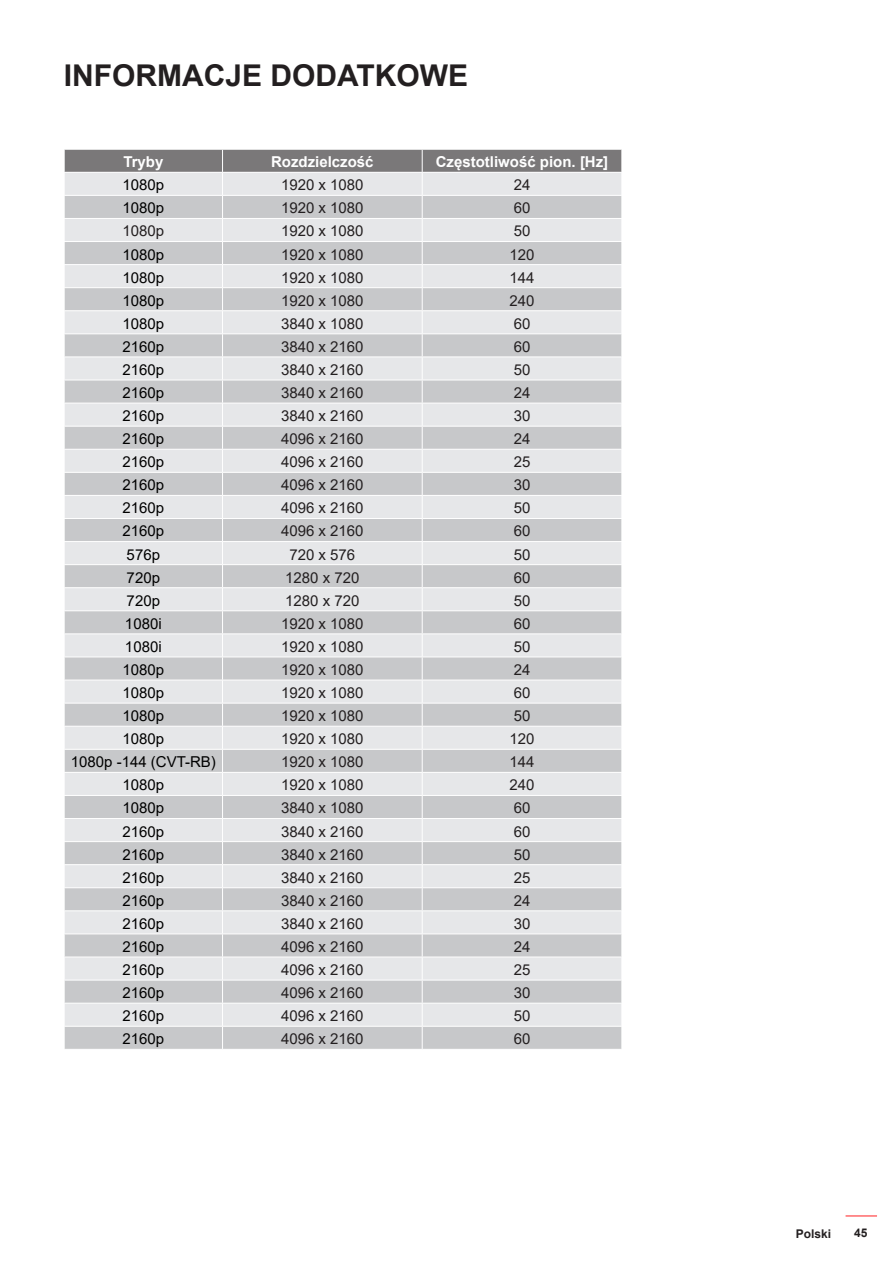
<style>
.page{position:relative;width:893px;height:1263px;background:#fff}
.page>*{position:absolute;margin:0;border:0;box-sizing:border-box;transform-origin:0 0}
.t1{font:700 30px "Arial";color:#231f20}
.Body{font:15px "Arial";color:#231f20}
.Body-2{font:15px "Arial";color:#000}
.Body-3{font:700 15px "Arial";color:#fff}
.t2{font:700 12px "Arial";color:#231f20}
</style>
<div class="page">
<hr style="left:845px;top:1215px;width:32px;height:1px;background:#ff1f20">
<svg style="left:64px;top:149px;width:558px;height:900px;background:#d6d7d8"></svg>
<h1 class="t1" style="left:64px;top:54px;width:406px">INFORMACJE DODATKOWE</h1>
<p class="Body-3" style="left:123px;top:151px;width:42px">Tryby</p>
<p class="Body-3" style="left:271px;top:151px;width:104px">Rozdzielczość</p>
<p class="Body-3" style="left:436px;top:151px;width:174px">Częstotliwość pion. [Hz]</p>
<p class="Body-2" style="left:122px;top:175px;width:43px">1080p</p>
<p class="Body" style="left:281px;top:175px;width:84px">1920 x 1080</p>
<p class="Body" style="left:514px;top:175px;width:18px">24</p>
<p class="Body-2" style="left:122px;top:198px;width:43px">1080p</p>
<p class="Body" style="left:281px;top:198px;width:84px">1920 x 1080</p>
<p class="Body" style="left:514px;top:198px;width:18px">60</p>
<p class="Body" style="left:122px;top:221px;width:43px">1080p</p>
<p class="Body" style="left:281px;top:221px;width:84px">1920 x 1080</p>
<p class="Body" style="left:514px;top:221px;width:18px">50</p>
<p class="Body-2" style="left:122px;top:244px;width:43px">1080p</p>
<p class="Body" style="left:281px;top:244px;width:84px">1920 x 1080</p>
<p class="Body" style="left:509px;top:244px;width:27px">120</p>
<p class="Body-2" style="left:122px;top:267px;width:43px">1080p</p>
<p class="Body" style="left:281px;top:267px;width:84px">1920 x 1080</p>
<p class="Body" style="left:509px;top:267px;width:27px">144</p>
<p class="Body-2" style="left:122px;top:290px;width:43px">1080p</p>
<p class="Body" style="left:281px;top:290px;width:84px">1920 x 1080</p>
<p class="Body" style="left:509px;top:290px;width:27px">240</p>
<p class="Body-2" style="left:122px;top:313px;width:43px">1080p</p>
<p class="Body" style="left:281px;top:313px;width:84px">3840 x 1080</p>
<p class="Body" style="left:514px;top:313px;width:18px">60</p>
<p class="Body-2" style="left:122px;top:336px;width:43px">2160p</p>
<p class="Body" style="left:281px;top:336px;width:84px">3840 x 2160</p>
<p class="Body" style="left:514px;top:336px;width:18px">60</p>
<p class="Body-2" style="left:122px;top:359px;width:43px">2160p</p>
<p class="Body" style="left:281px;top:359px;width:84px">3840 x 2160</p>
<p class="Body" style="left:514px;top:359px;width:18px">50</p>
<p class="Body-2" style="left:122px;top:382px;width:43px">2160p</p>
<p class="Body" style="left:281px;top:382px;width:84px">3840 x 2160</p>
<p class="Body" style="left:514px;top:382px;width:18px">24</p>
<p class="Body-2" style="left:122px;top:405px;width:43px">2160p</p>
<p class="Body" style="left:281px;top:405px;width:84px">3840 x 2160</p>
<p class="Body" style="left:514px;top:405px;width:18px">30</p>
<p class="Body-2" style="left:122px;top:428px;width:43px">2160p</p>
<p class="Body" style="left:281px;top:428px;width:84px">4096 x 2160</p>
<p class="Body" style="left:514px;top:428px;width:18px">24</p>
<p class="Body-2" style="left:122px;top:452px;width:43px">2160p</p>
<p class="Body" style="left:281px;top:452px;width:84px">4096 x 2160</p>
<p class="Body" style="left:514px;top:452px;width:18px">25</p>
<p class="Body-2" style="left:122px;top:475px;width:43px">2160p</p>
<p class="Body" style="left:281px;top:475px;width:84px">4096 x 2160</p>
<p class="Body" style="left:514px;top:475px;width:18px">30</p>
<p class="Body-2" style="left:122px;top:498px;width:43px">2160p</p>
<p class="Body" style="left:281px;top:498px;width:84px">4096 x 2160</p>
<p class="Body" style="left:514px;top:498px;width:18px">50</p>
<p class="Body-2" style="left:122px;top:521px;width:43px">2160p</p>
<p class="Body" style="left:281px;top:521px;width:84px">4096 x 2160</p>
<p class="Body" style="left:514px;top:521px;width:18px">60</p>
<p class="Body-2" style="left:127px;top:544px;width:35px">576p</p>
<p class="Body" style="left:289px;top:544px;width:67px">720 x 576</p>
<p class="Body" style="left:514px;top:544px;width:18px">50</p>
<p class="Body-2" style="left:127px;top:567px;width:35px">720p</p>
<p class="Body" style="left:285px;top:567px;width:76px">1280 x 720</p>
<p class="Body" style="left:514px;top:567px;width:18px">60</p>
<p class="Body-2" style="left:127px;top:590px;width:35px">720p</p>
<p class="Body" style="left:285px;top:590px;width:76px">1280 x 720</p>
<p class="Body" style="left:514px;top:590px;width:18px">50</p>
<p class="Body-2" style="left:125px;top:613px;width:38px">1080i</p>
<p class="Body" style="left:281px;top:613px;width:84px">1920 x 1080</p>
<p class="Body" style="left:514px;top:613px;width:18px">60</p>
<p class="Body-2" style="left:125px;top:636px;width:38px">1080i</p>
<p class="Body" style="left:281px;top:636px;width:84px">1920 x 1080</p>
<p class="Body" style="left:514px;top:636px;width:18px">50</p>
<p class="Body-2" style="left:122px;top:659px;width:43px">1080p</p>
<p class="Body" style="left:281px;top:659px;width:84px">1920 x 1080</p>
<p class="Body" style="left:514px;top:659px;width:18px">24</p>
<p class="Body-2" style="left:122px;top:682px;width:43px">1080p</p>
<p class="Body" style="left:281px;top:682px;width:84px">1920 x 1080</p>
<p class="Body" style="left:514px;top:682px;width:18px">60</p>
<p class="Body-2" style="left:122px;top:705px;width:43px">1080p</p>
<p class="Body" style="left:281px;top:705px;width:84px">1920 x 1080</p>
<p class="Body" style="left:514px;top:705px;width:18px">50</p>
<p class="Body-2" style="left:122px;top:728px;width:43px">1080p</p>
<p class="Body" style="left:281px;top:728px;width:84px">1920 x 1080</p>
<p class="Body" style="left:509px;top:728px;width:27px">120</p>
<p class="Body-2" style="left:71px;top:752px;width:147px">1080p -144 (CVT-RB)</p>
<p class="Body" style="left:281px;top:752px;width:84px">1920 x 1080</p>
<p class="Body" style="left:509px;top:752px;width:27px">144</p>
<p class="Body-2" style="left:122px;top:775px;width:43px">1080p</p>
<p class="Body" style="left:281px;top:775px;width:84px">1920 x 1080</p>
<p class="Body" style="left:509px;top:775px;width:27px">240</p>
<p class="Body-2" style="left:122px;top:798px;width:43px">1080p</p>
<p class="Body" style="left:281px;top:798px;width:84px">3840 x 1080</p>
<p class="Body" style="left:514px;top:798px;width:18px">60</p>
<p class="Body-2" style="left:122px;top:821px;width:43px">2160p</p>
<p class="Body" style="left:281px;top:821px;width:84px">3840 x 2160</p>
<p class="Body" style="left:514px;top:821px;width:18px">60</p>
<p class="Body-2" style="left:122px;top:844px;width:43px">2160p</p>
<p class="Body" style="left:281px;top:844px;width:84px">3840 x 2160</p>
<p class="Body" style="left:514px;top:844px;width:18px">50</p>
<p class="Body-2" style="left:122px;top:867px;width:43px">2160p</p>
<p class="Body" style="left:281px;top:867px;width:84px">3840 x 2160</p>
<p class="Body" style="left:514px;top:867px;width:18px">25</p>
<p class="Body-2" style="left:122px;top:890px;width:43px">2160p</p>
<p class="Body" style="left:281px;top:890px;width:84px">3840 x 2160</p>
<p class="Body" style="left:514px;top:890px;width:18px">24</p>
<p class="Body-2" style="left:122px;top:913px;width:43px">2160p</p>
<p class="Body" style="left:281px;top:913px;width:84px">3840 x 2160</p>
<p class="Body" style="left:514px;top:913px;width:18px">30</p>
<p class="Body-2" style="left:122px;top:936px;width:43px">2160p</p>
<p class="Body" style="left:281px;top:936px;width:84px">4096 x 2160</p>
<p class="Body" style="left:514px;top:936px;width:18px">24</p>
<p class="Body-2" style="left:122px;top:959px;width:43px">2160p</p>
<p class="Body" style="left:281px;top:959px;width:84px">4096 x 2160</p>
<p class="Body" style="left:514px;top:959px;width:18px">25</p>
<p class="Body-2" style="left:122px;top:982px;width:43px">2160p</p>
<p class="Body" style="left:281px;top:982px;width:84px">4096 x 2160</p>
<p class="Body" style="left:514px;top:982px;width:18px">30</p>
<p class="Body-2" style="left:122px;top:1005px;width:43px">2160p</p>
<p class="Body" style="left:281px;top:1005px;width:84px">4096 x 2160</p>
<p class="Body" style="left:514px;top:1005px;width:18px">50</p>
<p class="Body-2" style="left:122px;top:1028px;width:43px">2160p</p>
<p class="Body" style="left:281px;top:1028px;width:84px">4096 x 2160</p>
<p class="Body" style="left:514px;top:1028px;width:18px">60</p>
<p class="t2" style="left:796px;top:1226px;width:37px">Polski</p>
<p class="t2" style="left:854px;top:1224px;width:15px">45</p>
</div>
